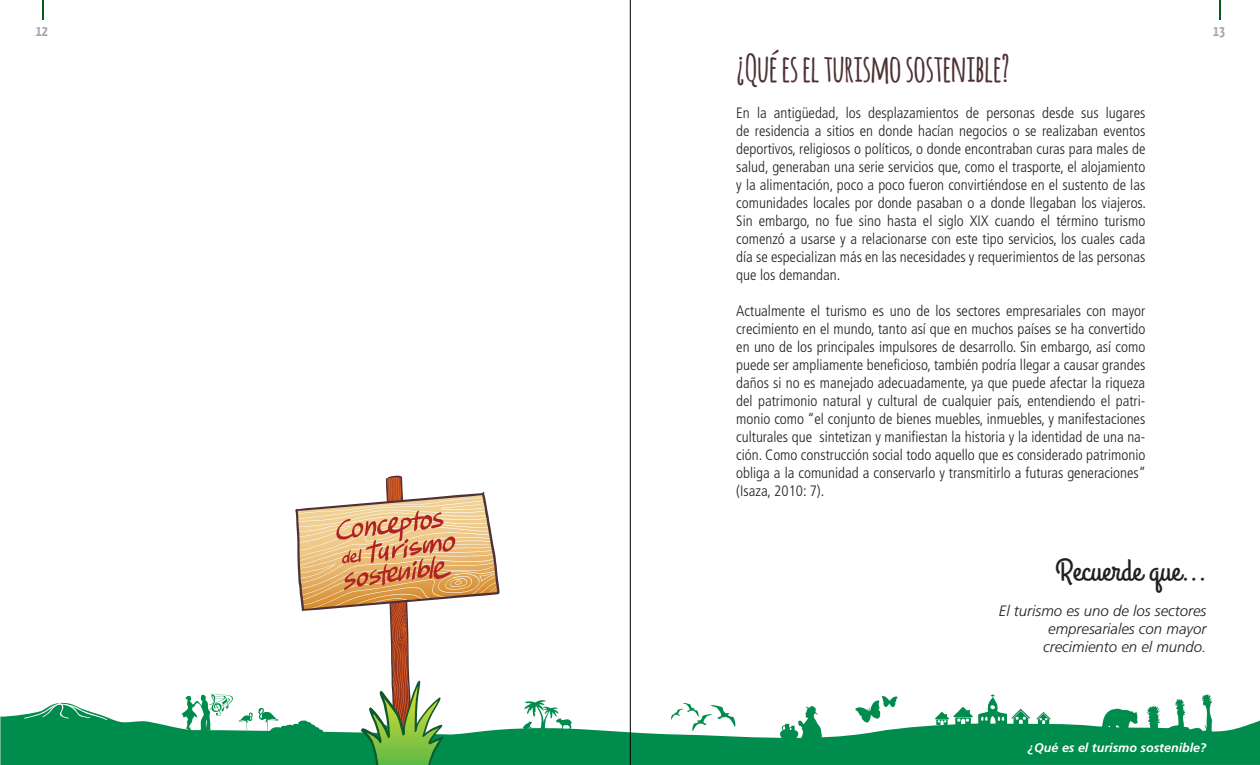
<style>
.page{position:relative;width:1260px;height:765px;background:#fff}
.page>*{position:absolute;margin:0;border:0;box-sizing:border-box;transform-origin:0 0}
.ParrafosGeneral{font:700 37.5px "Amatic";color:#4e3035}
.ParrafosGeneral-2{font:31.25px "Grand Hotel";color:#231f20}
.ParrafosGeneral-3{font:300 condensed 15px/18px "Frutiger";color:#231f20;text-align:justify}
.Destacados_Cortos{font:italic 300 15px/18px "Frutiger";color:#231f20;text-align:right}
.ParrafosGeneral-4{font:700 15px "Yanone Kaffeesatz";color:#a5a6aa}
.pie_de_pagina{font:italic 700 12.5px "Frutiger";color:#fff}
</style>
<div class="page">
<svg style="left:1px;top:702px;width:1259px;height:63px;fill:#008c4c"></svg>
<svg style="left:671px;top:703px;width:65px;height:29px"></svg>
<svg style="left:1036px;top:712px;width:15px;height:13px"></svg>
<svg style="left:935px;top:694px;width:95px;height:32px"></svg>
<svg style="left:1100px;top:694px;width:121px;height:45px"></svg>
<svg style="left:855px;top:696px;width:43px;height:27px"></svg>
<svg style="left:780px;top:706px;width:42px;height:35px"></svg>
<svg style="left:523px;top:700px;width:49px;height:31px"></svg>
<svg style="left:181px;top:694px;width:52px;height:37px"></svg>
<svg style="left:24px;top:703px;width:84px;height:17px"></svg>
<svg style="left:42px;top:0;width:1px;height:20px"></svg>
<svg style="left:1219px;top:0;width:1px;height:20px"></svg>
<svg style="left:239px;top:476px;width:261px;height:289px"></svg>
<hr style="left:630px;top:0;width:1px;height:765px;background:#000">
<p class="ParrafosGeneral-4" style="left:36px;top:21px;width:14px">12</p>
<p class="ParrafosGeneral-4" style="left:1213px;top:21px;width:13px">13</p>
<p class="ParrafosGeneral" style="left:736px;top:41px;width:275px">¿QUÉ ES EL TURISMO SOSTENIBLE?</p>
<p class="ParrafosGeneral-3" style="left:736px;top:104px;width:411px">En la antigüedad, los desplazamientos de personas desde sus lugares de residencia a sitios en donde hacían negocios o se realizaban eventos deportivos, religiosos o políticos, o donde encontraban curas para males de salud, generaban una serie servicios que, como el trasporte, el alojamiento y la alimentación, poco a poco fueron convirtiéndose en el sustento de las comunidades locales por donde pasaban o a donde llegaban los viajeros.<br>Sin embargo, no fue sino hasta el siglo XIX cuando el término turismo comenzó a usarse y a relacionarse con este tipo servicios, los cuales cada día se especializan más en las necesidades y requerimientos de las personas que los demandan.</p>
<p class="ParrafosGeneral-3" style="left:736px;top:302px;width:411px">Actualmente el turismo es uno de los sectores empresariales con mayor crecimiento en el mundo, tanto así que en muchos países se ha convertido en uno de los principales impulsores de desarrollo. Sin embargo, así como puede ser ampliamente beneficioso, también podría llegar a causar grandes daños si no es manejado adecuadamente, ya que puede afectar la riqueza del patrimonio natural y cultural de cualquier país, entendiendo el patri&shy;monio como “el conjunto de bienes muebles, inmuebles, y manifestaciones culturales que sintetizan y manifiestan la historia y la identidad de una na&shy;ción. Como construcción social todo aquello que es considerado patrimonio obliga a la comunidad a conservarlo y transmitirlo a futuras generaciones” (Isaza, 2010: 7).</p>
<p class="ParrafosGeneral-2" style="left:1056px;top:550px;width:152px">Recuerde que...</p>
<p class="Destacados_Cortos" style="left:999px;top:602px;width:209px">El turismo es uno de los sectores empresariales con mayor crecimiento en el mundo.</p>
<p class="pie_de_pagina" style="left:1028px;top:740px;width:180px">¿Qué es el turismo sostenible?</p>
</div>
